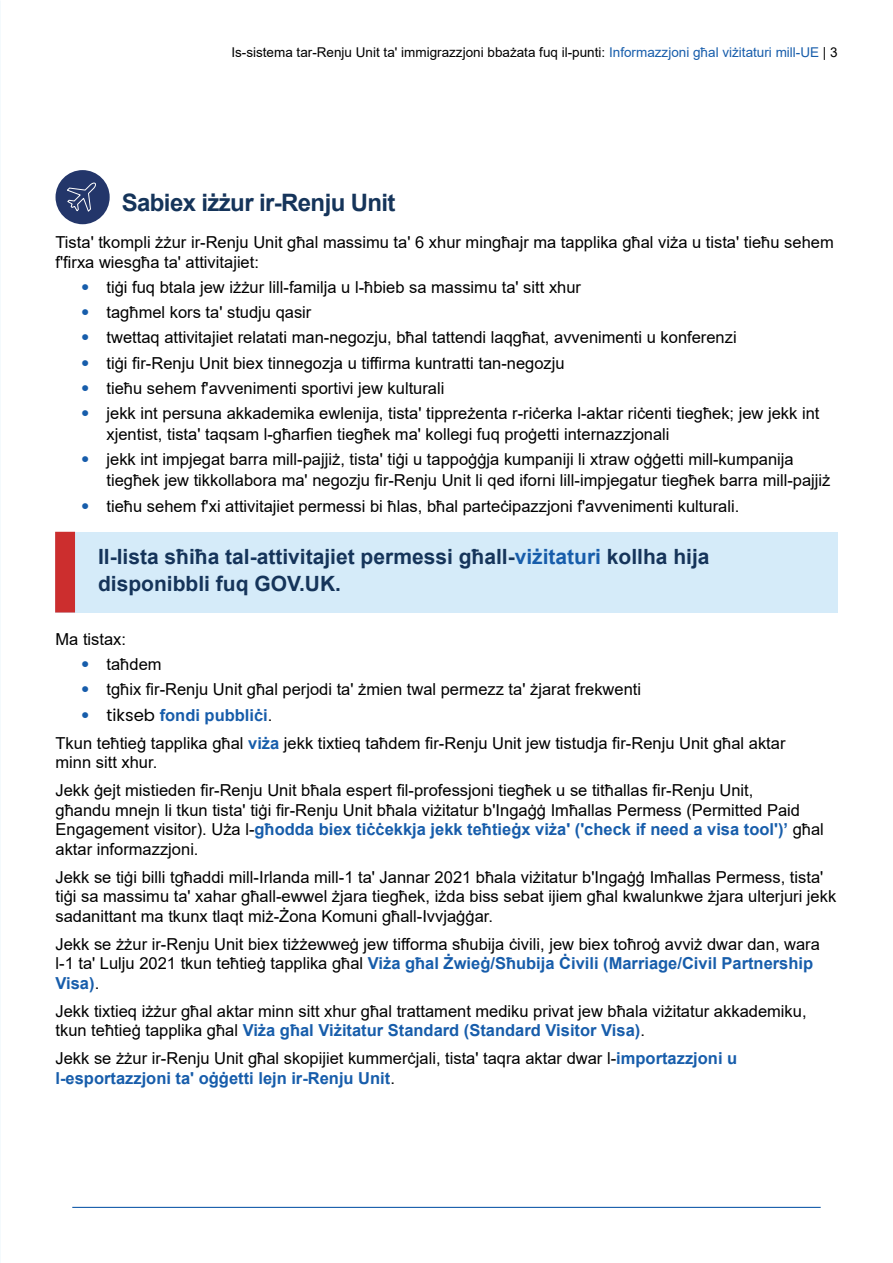
<style>
.page{position:relative;width:893px;height:1263px;background:#fff}
.page>*{position:absolute;margin:0;border:0;box-sizing:border-box;transform-origin:0 0}
.Header_2{font:700 24px "Arial";letter-spacing:-.025em;color:#15345a}
.Shaded_Text{font:700 21px/27px "Arial";color:#15345a}
.Body_text{font:16.5px/19.5px "Arial";color:#000}
.t1{font:700 16.5px "Arial";color:#175dab}
.t2{font:13.5px "Arial";color:#000}
.s1{color:#175dab}
.s2{font-family:"Helvetica Neue LT Pro";color:#175dab}
.s3{font-family:"Helvetica Neue LT Pro";font-weight:400}
.s4{font-family:"Poppins";font-weight:400;color:#000}
.s5{font-weight:400;color:#000}
.s6{font-weight:700;color:#175dab}
</style>
<div class="page">
<hr style="left:72px;top:1207px;width:749px;height:1px;background:#175dab">
<img style="left:0;top:885px;width:1px;height:378px">
<div style="left:56px;top:532px;width:782px;height:80px;background:#d5ebf9"></div>
<div style="left:55px;top:532px;width:20px;height:80px;background:#cc2e2e"></div>
<div style="left:56px;top:170px;width:54px;height:54px;background:#23366a;border-radius:50%"></div>
<svg style="left:67px;top:182px;width:29px;height:30px"></svg>
<p class="t2" style="left:231px;top:43px;width:608px">Is-sistema tar-Renju Unit ta' immigrazzjoni bbażata fuq il-punti: <span class="s1">Informazzjoni għal viżitaturi mill-UE</span> | 3</p>
<h2 class="Header_2" style="left:122px;top:186px;width:275px">Sabiex iżżur ir-Renju Unit</h2>
<p class="Body_text" style="left:56px;top:232px;width:780px">Tista' tkompli żżur ir-Renju Unit għal massimu ta' 6 xhur mingħajr ma tapplika għal viża u tista' tieħu sehem f'firxa wiesgħa ta' attivitajiet:</p>
<p class="Body_text" style="left:81px;top:277px;width:502px"><span class="s2">•</span> tiġi fuq btala jew iżżur lill-familja u l-ħbieb sa massimu ta' sitt xhur</p>
<p class="Body_text" style="left:81px;top:302px;width:232px"><span class="s2">•</span> tagħmel kors ta' studju qasir</p>
<p class="Body_text" style="left:81px;top:328px;width:657px"><span class="s2">•</span> twettaq attivitajiet relatati man-negozju, bħal tattendi laqgħat, avvenimenti u konferenzi</p>
<p class="Body_text" style="left:81px;top:353px;width:485px"><span class="s2">•</span> tiġi fir-Renju Unit biex tinnegozja u tiffirma kuntratti tan-negozju</p>
<p class="Body_text" style="left:81px;top:378px;width:365px"><span class="s2">•</span> tieħu sehem f'avvenimenti sportivi jew kulturali</p>
<p class="Body_text" style="left:107px;top:403px;width:714px;line-height:21px;text-indent:-26px"><span class="s2">•</span> jekk int persuna akkademika ewlenija, tista' tippreżenta r-riċerka l-aktar riċenti tiegħek; jew jekk int xjentist, tista' taqsam l-għarfien tiegħek ma' kollegi fuq proġetti internazzjonali</p>
<p class="Body_text" style="left:107px;top:449px;width:725px;line-height:21px;text-indent:-26px"><span class="s2">•</span> jekk int impjegat barra mill-pajjiż, tista' tiġi u tappoġġja kumpaniji li xtraw oġġetti mill-kumpanija tiegħek jew tikkollabora ma' negozju fir-Renju Unit li qed iforni lill-impjegatur tiegħek barra mill-pajjiż</p>
<p class="Body_text" style="left:81px;top:496px;width:660px"><span class="s2">•</span> tieħu sehem f'xi attivitajiet permessi bi ħlas, bħal parteċipazzjoni f'avvenimenti kulturali.</p>
<p class="Shaded_Text" style="left:98px;top:543px;width:613px">Il-lista sħiħa tal-attivitajiet permessi għall-<span class="s1">viżitaturi</span> kollha hija disponibbli fuq GOV.UK.</p>
<p class="Body_text" style="left:56px;top:629px;width:72px">Ma tistax:</p>
<p class="Body_text" style="left:81px;top:654px;width:82px"><span class="s2">•</span> taħdem</p>
<p class="Body_text" style="left:81px;top:680px;width:562px"><span class="s2">•</span> tgħix fir-Renju Unit għal perjodi ta' żmien twal permezz ta' żjarat frekwenti</p>
<p class="t1" style="left:81px;top:703px;width:193px"><span class="s3">•</span> <span class="s4">tikseb</span> fondi pubbliċi<span class="s5">.</span></p>
<p class="Body_text" style="left:56px;top:733px;width:731px">Tkun teħtieġ tapplika għal <span class="s6">viża</span> jekk tixtieq taħdem fir-Renju Unit jew tistudja fir-Renju Unit għal aktar minn sitt xhur.</p>
<p class="Body_text" style="left:56px;top:780px;width:770px">Jekk ġejt mistieden fir-Renju Unit bħala espert fil-professjoni tiegħek u se titħallas fir-Renju Unit,<br>għandu mnejn li tkun tista' tiġi fir-Renju Unit bħala viżitatur b'Ingaġġ Imħallas Permess (Permitted Paid Engagement visitor). Uża l-<span class="s6">għodda biex tiċċekkja jekk teħtieġx viża' ('check if need a visa tool')’</span> għal aktar informazzjoni.</p>
<p class="Body_text" style="left:56px;top:867px;width:782px">Jekk se tiġi billi tgħaddi mill-Irlanda mill-1 ta' Jannar 2021 bħala viżitatur b'Ingaġġ Imħallas Permess, tista' tiġi sa massimu ta' xahar għall-ewwel żjara tiegħek, iżda biss sebat ijiem għal kwalunkwe żjara ulterjuri jekk sadanittant ma tkunx tlaqt miż-Żona Komuni għall-Ivvjaġġar.</p>
<p class="Body_text" style="left:56px;top:934px;width:766px">Jekk se żżur ir-Renju Unit biex tiżżewweġ jew tifforma sħubija ċivili, jew biex toħroġ avviż dwar dan, wara l-1 ta' Lulju 2021 tkun teħtieġ tapplika għal <span class="s6">Viża għal Żwieġ/Sħubija Ċivili (Marriage/Civil Partnership<br>Visa)</span>.</p>
<p class="Body_text" style="left:56px;top:1001px;width:753px">Jekk tixtieq iżżur għal aktar minn sitt xhur għal trattament mediku privat jew bħala viżitatur akkademiku, tkun teħtieġ tapplika għal <span class="s6">Viża għal Viżitatur Standard (Standard Visitor Visa)</span>.</p>
<p class="Body_text" style="left:56px;top:1048px;width:683px">Jekk se żżur ir-Renju Unit għal skopijiet kummerċjali, tista' taqra aktar dwar l-<span class="s6">importazzjoni u l-esportazzjoni ta' oġġetti lejn ir-Renju Unit</span>.</p>
</div>
